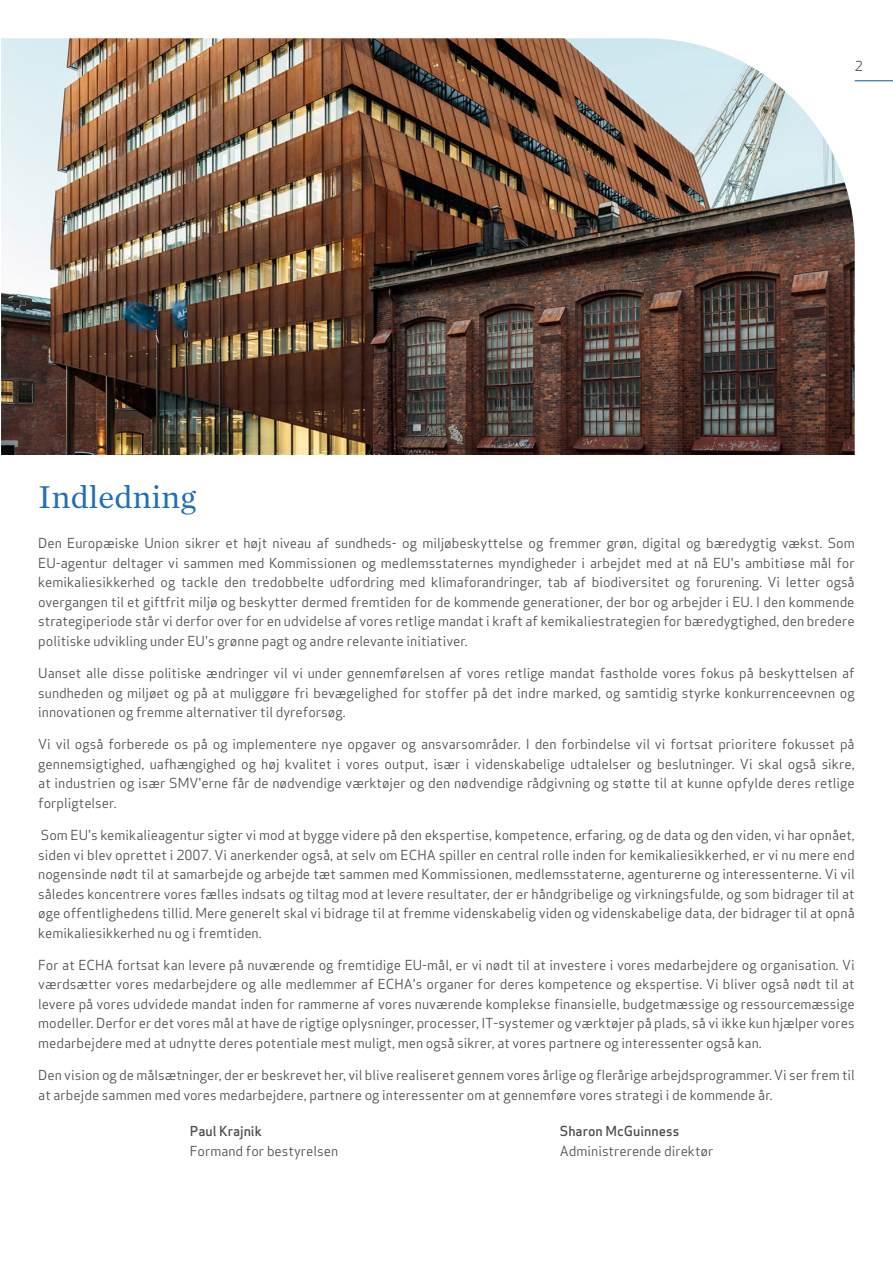
<style>
.page{position:relative;width:893px;height:1263px;background:#fff}
.page>*{position:absolute;margin:0;border:0;box-sizing:border-box;transform-origin:0 0}
.ch1_heading_1{font:33px "Chronicle Text G1";color:#206fb8}
.body{font:13.5px/19.5px "Apex Sans";color:#4b4c4d;text-align:justify}
.body-2{font:500 13.5px "Apex Sans";color:#4b4c4d}
</style>
<div class="page">
<hr style="left:855px;top:80px;width:38px;height:1px;background:#0057a3">
<img style="left:1px;top:38px;width:854px;height:417px">
<p class="body" style="left:855px;top:55px;width:10px">2</p>
<p class="ch1_heading_1" style="left:38px;top:472px;width:159px">Indledning</p>
<p class="body" style="left:38px;top:532px;width:818px">Den Europæiske Union sikrer et højt niveau af sundheds- og miljøbeskyttelse og fremmer grøn, digital og bæredygtig vækst. Som EU-agentur deltager vi sammen med Kommissionen og medlemsstaternes myndigheder i arbejdet med at nå EU's ambitiøse mål for kemikaliesikkerhed og tackle den tredobbelte udfordring med klimaforandringer, tab af biodiversitet og forurening. Vi letter også overgangen til et giftfrit miljø og beskytter dermed fremtiden for de kommende generationer, der bor og arbejder i EU. I den kommende strategiperiode står vi derfor over for en udvidelse af vores retlige mandat i kraft af kemikaliestrategien for bæredygtighed, den bredere politiske udvikling under EU's grønne pagt og andre relevante initiativer.</p>
<p class="body" style="left:38px;top:662px;width:818px">Uanset alle disse politiske ændringer vil vi under gennemførelsen af vores retlige mandat fastholde vores fokus på beskyttelsen af sundheden og miljøet og på at muliggøre fri bevægelighed for stoffer på det indre marked, og samtidig styrke konkurrenceevnen og innovationen og fremme alternativer til dyreforsøg.</p>
<p class="body" style="left:38px;top:733px;width:818px">Vi vil også forberede os på og implementere nye opgaver og ansvarsområder. I den forbindelse vil vi fortsat prioritere fokusset på gennemsigtighed, uafhængighed og høj kvalitet i vores output, især i videnskabelige udtalelser og beslutninger. Vi skal også sikre, at industrien og især SMV'erne får de nødvendige værktøjer og den nødvendige rådgivning og støtte til at kunne opfylde deres retlige forpligtelser.</p>
<p class="body" style="left:38px;top:824px;width:818px">Som EU's kemikalieagentur sigter vi mod at bygge videre på den ekspertise, kompetence, erfaring, og de data og den viden, vi har opnået, siden vi blev oprettet i 2007. Vi anerkender også, at selv om ECHA spiller en central rolle inden for kemikaliesikkerhed, er vi nu mere end nogensinde nødt til at samarbejde og arbejde tæt sammen med Kommissionen, medlemsstaterne, agenturerne og interessenterne. Vi vil således koncentrere vores fælles indsats og tiltag mod at levere resultater, der er håndgribelige og virkningsfulde, og som bidrager til at øge offentlighedens tillid. Mere generelt skal vi bidrage til at fremme videnskabelig viden og videnskabelige data, der bidrager til at opnå kemikaliesikkerhed nu og i fremtiden.</p>
<p class="body" style="left:38px;top:954px;width:818px">For at ECHA fortsat kan levere på nuværende og fremtidige EU-mål, er vi nødt til at investere i vores medarbejdere og organisation. Vi værdsætter vores medarbejdere og alle medlemmer af ECHA's organer for deres kompetence og ekspertise. Vi bliver også nødt til at levere på vores udvidede mandat inden for rammerne af vores nuværende komplekse finansielle, budgetmæssige og ressourcemæssige modeller. Derfor er det vores mål at have de rigtige oplysninger, processer, IT-systemer og værktøjer på plads, så vi ikke kun hjælper vores medarbejdere med at udnytte deres potentiale mest muligt, men også sikrer, at vores partnere og interessenter også kan.</p>
<p class="body" style="left:38px;top:1064px;width:818px">Den vision og de målsætninger, der er beskrevet her, vil blive realiseret gennem vores årlige og flerårige arbejdsprogrammer. Vi ser frem til at arbejde sammen med vores medarbejdere, partnere og interessenter om at gennemføre vores strategi i de kommende år.</p>
<p class="body-2" style="left:190px;top:1119px;width:73px">Paul Krajnik</p>
<p class="body" style="left:190px;top:1140px;width:150px">Formand for bestyrelsen</p>
<p class="body-2" style="left:560px;top:1119px;width:121px">Sharon McGuinness</p>
<p class="body" style="left:560px;top:1140px;width:155px">Administrerende direktør</p>
</div>
